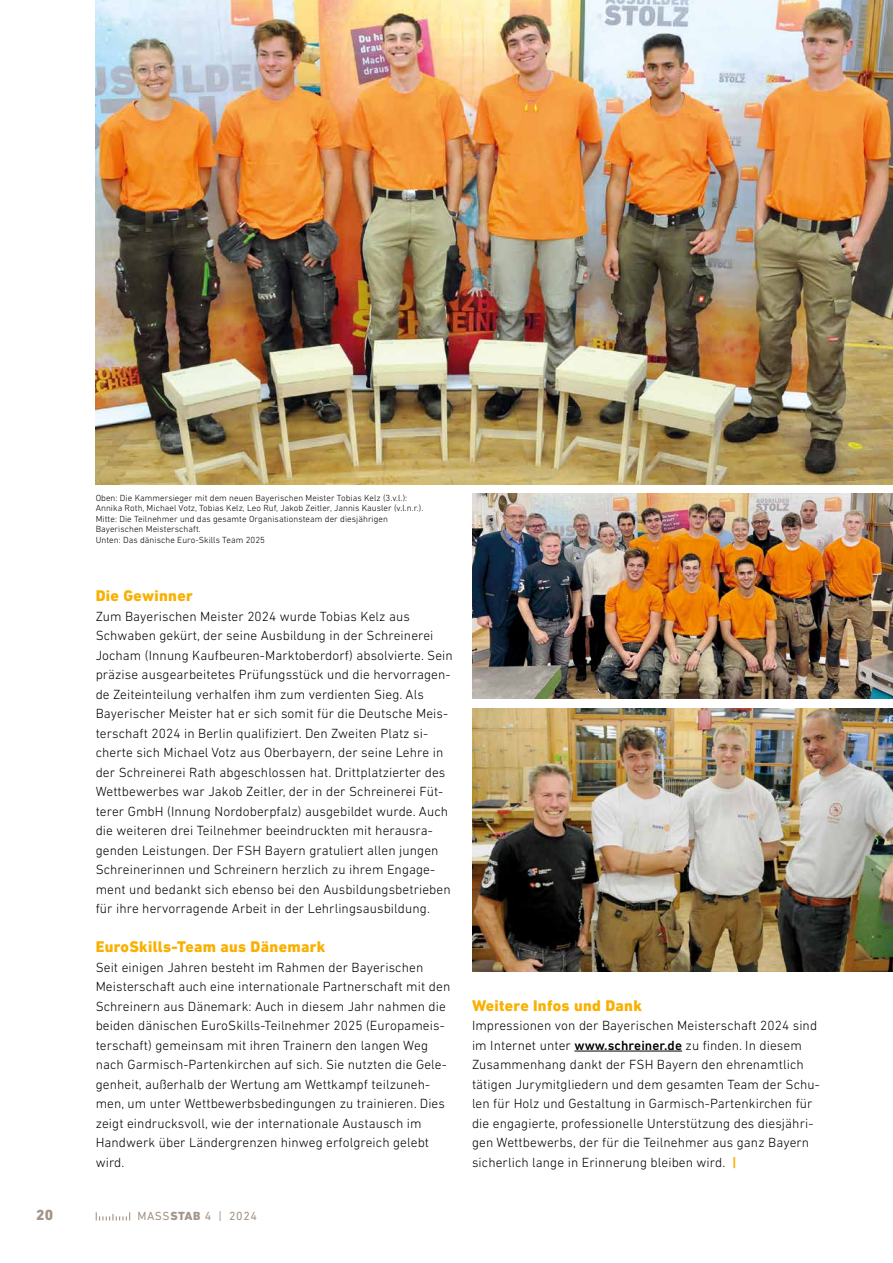
<style>
.page{position:relative;width:893px;height:1263px;background:#fff}
.page>*{position:absolute;margin:0;border:0;box-sizing:border-box;transform-origin:0 0}
.t1{font:800 15.75px "DIN Next LT Pro";letter-spacing:.02em;color:#f9b000}
.t2{font:800 15px "DIN Next LT Pro";color:#a39487}
.t3{font:300 13.5px/19.5px "DIN Next LT Pro";letter-spacing:.005em;color:#000}
.t4{font:12px "DIN Next LT Pro";letter-spacing:.05em;color:#a39487}
.t5{font:300 9px/10.5px "DIN Next LT Pro";letter-spacing:.005em;color:#000}
.s1{font-weight:800}
.s2{font-weight:500}
.s3{font-weight:700;color:#f9b000}
</style>
<div class="page">
<img style="left:96px;top:0;width:797px;height:484px">
<img style="left:472px;top:494px;width:421px;height:205px">
<img style="left:472px;top:708px;width:421px;height:264px">
<hr style="left:574px;top:1051px;width:108px;height:1px;background:#000">
<svg style="left:96px;top:1212px;width:34px;height:8px"></svg>
<p class="t5" style="left:96px;top:492px;width:329px">Oben: Die Kammersieger mit dem neuen Bayerischen Meister Tobias Kelz (3.v.l.):<br>Annika Roth, Michael Votz, Tobias Kelz, Leo Ruf, Jakob Zeitler, Jannis Kausler (v.l.n.r.).<br>Mitte: Die Teilnehmer und das gesamte Organisationsteam der diesjährigen Bayerischen Meisterschaft.<br>Unten: Das dänische Euro-Skills Team 2025</p>
<p class="t1" style="left:96px;top:586px;width:99px">Die Gewinner</p>
<p class="t3" style="left:96px;top:606px;width:359px">Zum Bayerischen Meister 2024 wurde Tobias Kelz aus Schwaben gekürt, der seine Ausbildung in der Schreinerei Jocham (Innung Kaufbeuren-Marktoberdorf) absolvierte. Sein präzise ausgearbeitetes Prüfungsstück und die hervorragen&shy;de Zeiteinteilung verhalfen ihm zum verdienten Sieg. Als Bayerischer Meister hat er sich somit für die Deutsche Meis&shy;terschaft 2024 in Berlin qualifiziert. Den Zweiten Platz si&shy;cherte sich Michael Votz aus Oberbayern, der seine Lehre in der Schreinerei Rath abgeschlossen hat. Drittplatzierter des Wettbewerbes war Jakob Zeitler, der in der Schreinerei Füt&shy;terer GmbH (Innung Nordoberpfalz) ausgebildet wurde. Auch die weiteren drei Teilnehmer beeindruckten mit herausra&shy;genden Leistungen. Der FSH Bayern gratuliert allen jungen Schreinerinnen und Schreinern herzlich zu ihrem Engage&shy;ment und bedankt sich ebenso bei den Ausbildungsbetrieben für ihre hervorragende Arbeit in der Lehrlingsausbildung.</p>
<p class="t1" style="left:96px;top:937px;width:231px">EuroSkills-Team aus Dänemark</p>
<p class="t3" style="left:96px;top:957px;width:356px">Seit einigen Jahren besteht im Rahmen der Bayerischen Meisterschaft auch eine internationale Partnerschaft mit den Schreinern aus Dänemark: Auch in diesem Jahr nahmen die beiden dänischen EuroSkills-Teilnehmer 2025 (Europameis&shy;terschaft) gemeinsam mit ihren Trainern den langen Weg nach Garmisch-Partenkirchen auf sich. Sie nutzten die Gele&shy;genheit, außerhalb der Wertung am Wettkampf teilzuneh&shy;men, um unter Wettbewerbsbedingungen zu trainieren. Dies zeigt eindrucksvoll, wie der internationale Austausch im Handwerk über Ländergrenzen hinweg erfolgreich gelebt wird.</p>
<p class="t2" style="left:36px;top:1206px;width:18px">20</p>
<p class="t4" style="left:137px;top:1209px;width:121px">MASS<span class="s1">STAB</span> 4 | 2024</p>
<p class="t1" style="left:472px;top:996px;width:171px">Weitere Infos und Dank</p>
<p class="t3" style="left:472px;top:1016px;width:349px">Impressionen von der Bayerischen Meisterschaft 2024 sind im Internet unter <span class="s2">www.schreiner.de</span> zu finden. In diesem Zusammenhang dankt der FSH Bayern den ehrenamtlich tätigen Jurymitgliedern und dem gesamten Team der Schu&shy;len für Holz und Gestaltung in Garmisch-Partenkirchen für die engagierte, professionelle Unterstützung des diesjähri&shy;gen Wettbewerbs, der für die Teilnehmer aus ganz Bayern sicherlich lange in Erinnerung bleiben wird. <span class="s3">|</span></p>
</div>
